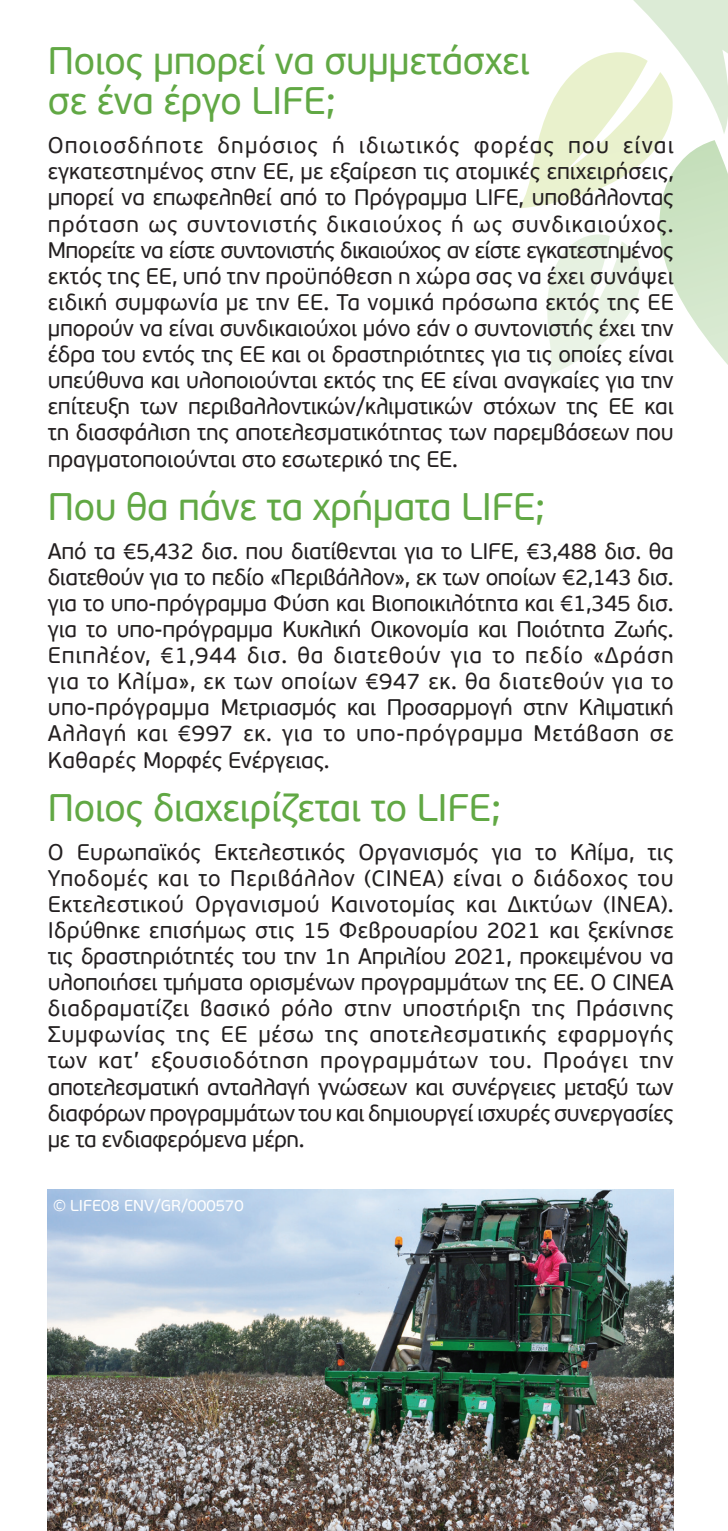
<style>
.page{position:relative;width:728px;height:1531px;background:#fff}
.page>*{position:absolute;margin:0;border:0;box-sizing:border-box;transform-origin:0 0}
.t1{font:38.25px/40.5px "PF Beau Sans Pro";letter-spacing:-.01em;color:#61a844}
.t2{font:22.5px/26.1px "PF Beau Sans Pro";letter-spacing:-.01em;color:#231f20;text-align:justify}
.t3{font:15.75px "PF Beau Sans Pro";color:#fff}
</style>
<div class="page">
<svg style="left:633px;top:0;width:94px;height:50px;fill:#dcebd6"></svg>
<svg style="left:519px;top:50px;width:208px;height:325px"></svg>
<img style="left:48px;top:1189px;width:624px;height:342px">
<h1 class="t1" style="left:48px;top:41px;width:483px">Ποιος μπορεί να συμμετάσχει σε ένα έργο LIFE;</h1>
<p class="t2" style="left:48px;top:133px;width:627px">Οποιοσδήποτε δημόσιος ή ιδιωτικός φορέας που είναι εγκατεστημένος στην ΕΕ, με εξαίρεση τις ατομικές επιχειρήσεις, μπορεί να επωφεληθεί από το Πρόγραμμα LIFE, υποβάλλοντας πρόταση ως συντονιστής δικαιούχος ή ως συνδικαιούχος.<br>Μπορείτε να είστε συντονιστής δικαιούχος αν είστε εγκατεστημένος εκτός της ΕΕ, υπό την προϋπόθεση η χώρα σας να έχει συνάψει ειδική συμφωνία με την ΕΕ. Τα νομικά πρόσωπα εκτός της ΕΕ μπορούν να είναι συνδικαιούχοι μόνο εάν ο συντονιστής έχει την έδρα του εντός της ΕΕ και οι δραστηριότητες για τις οποίες είναι υπεύθυνα και υλοποιούνται εκτός της ΕΕ είναι αναγκαίες για την επίτευξη των περιβαλλοντικών/κλιματικών στόχων της ΕΕ και τη διασφάλιση της αποτελεσματικότητας των παρεμβάσεων που πραγματοποιούνται στο εσωτερικό της ΕΕ.</p>
<h1 class="t1" style="left:48px;top:487px;width:498px">Που θα πάνε τα χρήματα LIFE;</h1>
<p class="t2" style="left:48px;top:538px;width:627px">Από τα €5,432 δισ. που διατίθενται για το LIFE, €3,488 δισ. θα διατεθούν για το πεδίο «Περιβάλλον», εκ των οποίων €2,143 δισ. για το υπο-πρόγραμμα Φύση και Βιοποικιλότητα και €1,345 δισ. για το υπο-πρόγραμμα Κυκλική Οικονομία και Ποιότητα Ζωής.<br>Επιπλέον, €1,944 δισ. θα διατεθούν για το πεδίο «Δράση για το Κλίμα», εκ των οποίων €947 εκ. θα διατεθούν για το υπο-πρόγραμμα Μετριασμός και Προσαρμογή στην Κλιματική Αλλαγή και €997 εκ. για το υπο-πρόγραμμα Μετάβαση σε Καθαρές Μορφές Ενέργειας.</p>
<h1 class="t1" style="left:48px;top:788px;width:454px">Ποιος διαχειρίζεται το LIFE;</h1>
<p class="t2" style="left:48px;top:839px;width:627px">Ο Ευρωπαϊκός Εκτελεστικός Οργανισμός για το Κλίμα, τις Υποδομές και το Περιβάλλον (CINEA) είναι ο διάδοχος του Εκτελεστικού Οργανισμού Καινοτομίας και Δικτύων (INEA).<br>Ιδρύθηκε επισήμως στις 15 Φεβρουαρίου 2021 και ξεκίνησε τις δραστηριότητές του την 1η Απριλίου 2021, προκειμένου να υλοποιήσει τμήματα ορισμένων προγραμμάτων της ΕΕ. Ο CINEA διαδραματίζει βασικό ρόλο στην υποστήριξη της Πράσινης Συμφωνίας της ΕΕ μέσω της αποτελεσματικής εφαρμογής των κατ’ εξουσιοδότηση προγραμμάτων του. Προάγει την αποτελεσματική ανταλλαγή γνώσεων και συνέργειες μεταξύ των διαφόρων προγραμμάτων του και δημιουργεί ισχυρές συνεργασίες με τα ενδιαφερόμενα μέρη.</p>
<p class="t3" style="left:53px;top:1196px;width:192px">© LIFE08 ENV/GR/000570</p>
</div>
